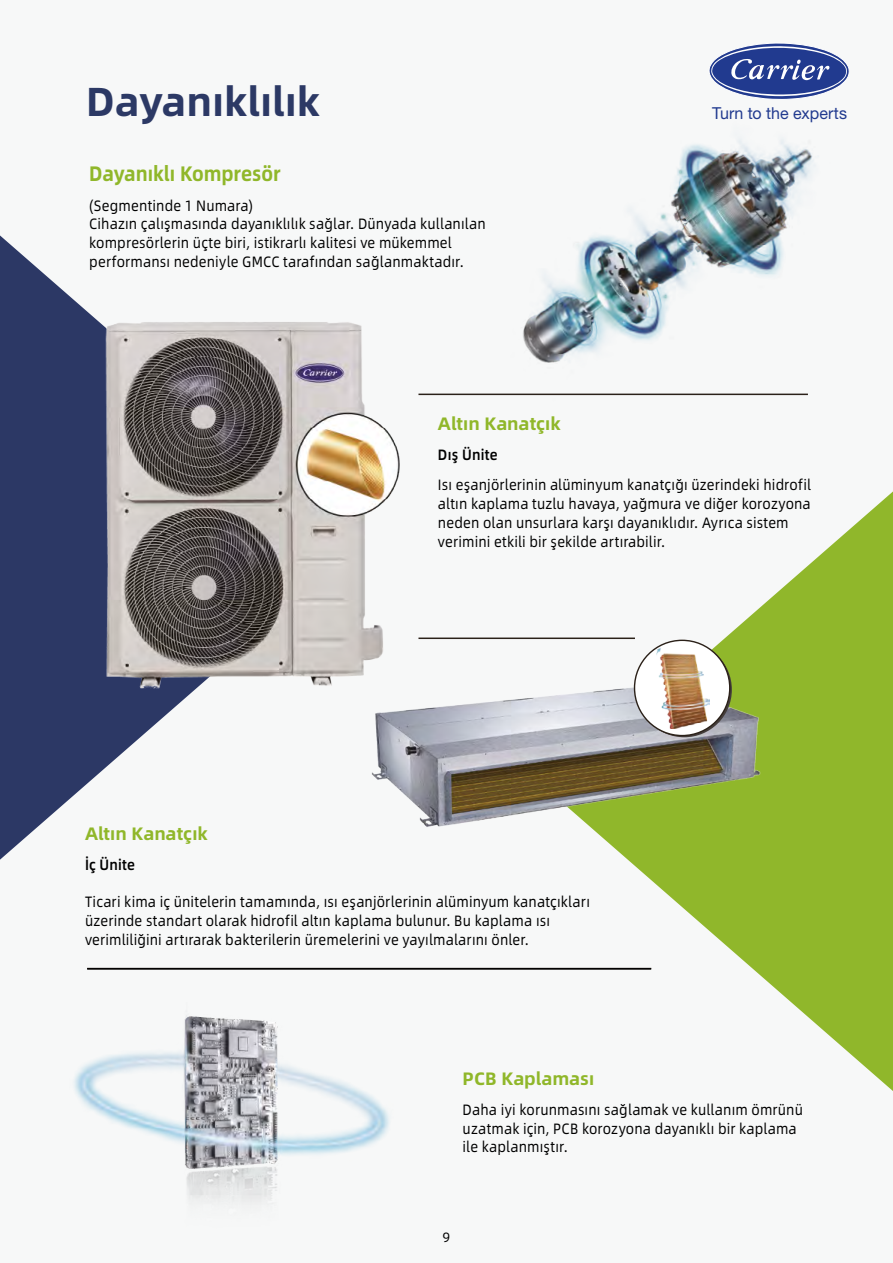
<style>
.page{position:relative;width:893px;height:1263px;background:#f7f8f8}
.page>*{position:absolute;margin:0;border:0;box-sizing:border-box;transform-origin:0 0}
.t1{font:700 40.5px "Alibaba Sans";letter-spacing:.005em;color:#2c3965}
.t2{font:700 21px "Alibaba Sans";letter-spacing:-.005em;color:#90b72a;scale:.9 1}
.t3{font:700 18px "Alibaba Sans";color:#90b72a}
.t4{font:16.5px "Helvetica Neue LT Pro";color:#213a8f}
.t5{font:15px/18.8px "Alibaba Sans";letter-spacing:.01em;color:#000;scale:.9 1}
.t6{font:500 15px "Alibaba Sans";letter-spacing:.02em;color:#000;scale:.9 1}
.t7{font:13.5px "Alibaba Sans";color:#000}
</style>
<div class="page">
<svg style="left:549px;top:491px;width:344px;height:600px"></svg>
<svg style="left:0;top:235px;width:149px;height:625px;fill:#2c3865"></svg>
<img style="left:481px;top:140px;width:332px;height:256px">
<img style="left:74px;top:1015px;width:315px;height:187px">
<img style="left:87px;top:235px;width:342px;height:495px">
<hr style="left:418px;top:394px;width:390px;height:1px;background:#2b2119">
<hr style="left:418px;top:637px;width:217px;height:2px;background:#2b2119">
<img style="left:319px;top:641px;width:475px;height:217px">
<svg style="left:637px;top:642px;width:95px;height:95px"></svg>
<div style="left:634px;top:640px;width:96px;height:95px;background:#fff;border-radius:50%"></div>
<img style="left:657px;top:647px;width:53px;height:82px">
<svg style="left:709px;top:43px;width:140px;height:56px"></svg>
<hr style="left:87px;top:968px;width:564px;height:1px;background:#000">
<h1 class="t1" style="left:86px;top:69px;width:235px">Dayanıklılık</h1>
<h2 class="t2" style="left:89px;top:157px;width:214px">Dayanıklı Kompresör</h2>
<p class="t5" style="left:89px;top:195px;width:442px">(Segmentinde 1 Numara)<br>Cihazın çalışmasında dayanıklılık sağlar. Dünyada kullanılan kompresörlerin üçte biri, istikrarlı kalitesi ve mükemmel performansı nedeniyle GMCC tarafından sağlanmaktadır.</p>
<p class="t4" style="left:712px;top:103px;width:136px">Turn to the experts</p>
<p class="t3" style="left:438px;top:410px;width:124px">Altın Kanatçık</p>
<p class="t6" style="left:438px;top:443px;width:68px">Dış Ünite</p>
<p class="t5" style="left:438px;top:475px;width:416px">Isı eşanjörlerinin alüminyum kanatçığı üzerindeki hidrofil altın kaplama tuzlu havaya, yağmura ve diğer korozyona neden olan unsurlara karşı dayanıklıdır. Ayrıca sistem verimini etkili bir şekilde artırabilir.</p>
<p class="t3" style="left:85px;top:819px;width:124px">Altın Kanatçık</p>
<p class="t6" style="left:85px;top:853px;width:57px">İç Ünite</p>
<p class="t5" style="left:85px;top:892px;width:562px">Ticari kima iç ünitelerin tamamında, ısı eşanjörlerinin alüminyum kanatçıkları üzerinde standart olarak hidrofil altın kaplama bulunur. Bu kaplama ısı verimliliğini artırarak bakterilerin üremelerini ve yayılmalarını önler.</p>
<p class="t3" style="left:463px;top:1064px;width:133px">PCB Kaplaması</p>
<p class="t5" style="left:463px;top:1099px;width:380px">Daha iyi korunmasını sağlamak ve kullanım ömrünü uzatmak için, PCB korozyona dayanıklı bir kaplama ile kaplanmıştır.</p>
<p class="t7" style="left:443px;top:1227px;width:9px">9</p>
</div>
